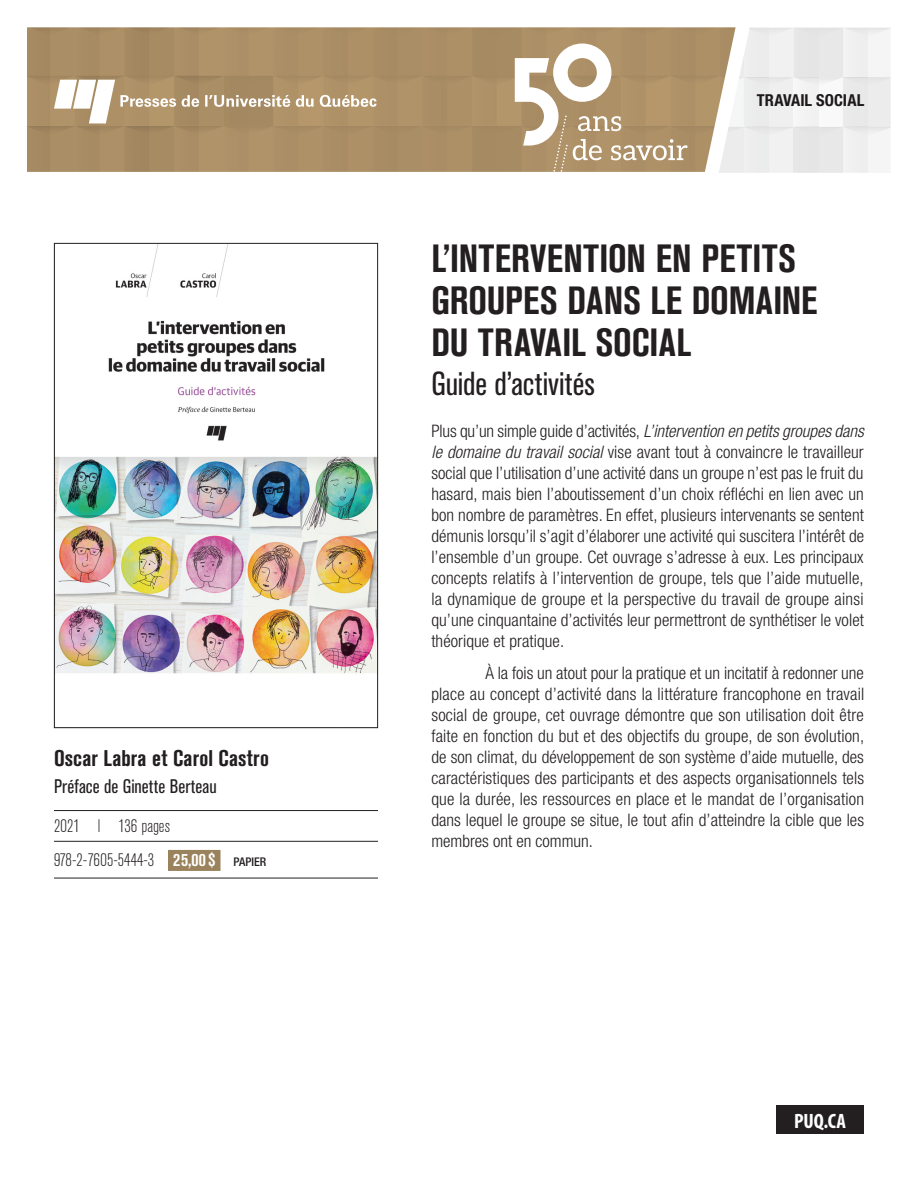
<style>
.page{position:relative;width:918px;height:1188px;background:#fff}
.page>*{position:absolute;margin:0;border:0;box-sizing:border-box;transform-origin:0 0}
._1_Fiche_Titre{font:700 condensed 39px/42px "Akzidenz Grotesk BE";letter-spacing:.005em;color:#231f20}
._2_Fiche_Sous-titre{font:condensed 33px "Akzidenz Grotesk BE";letter-spacing:.005em;color:#231f20}
._4_Fiche_Auteurs_dir{font:700 condensed 22.5px "Akzidenz Grotesk BE";letter-spacing:.01em;color:#231f20}
.t1{font:700 condensed 20.85px "Myriad Pro";color:#fff}
._4_Fiche_Auteurs_dir-2{font:condensed 19.5px "Akzidenz Grotesk BE";letter-spacing:.005em;color:#231f20}
._7b_Fiche_ISBN_derni{font:300 condensed 18px "Akzidenz Grotesk BE";color:#231f20}
._6_Fiche_Annee_pages{font:300 condensed 18px "Akzidenz Grotesk BE";letter-spacing:.005em;color:#231f20}
._3_Fiche_Courant_pre{font:300 condensed 17.25px/21px "Helvetica Neue";letter-spacing:.005em;color:#231f20;text-align:justify}
._3_Fiche_Courant{font:300 condensed 17.25px/21px "Helvetica Neue";letter-spacing:.005em;color:#231f20;text-align:justify}
._9_Fiche_Thématique{font:700 condensed 16.5px "Helvetica Neue";letter-spacing:.01em;color:#1e1a1b}
.s1{font-weight:700;color:#fff}
.s2{font-family:"Helvetica Neue";font-weight:500;font-size:12px}
.s3{font-style:italic}
</style>
<div class="page">
<img style="left:27px;top:27px;width:692px;height:145px">
<svg style="left:719px;top:27px;width:172px;height:146px"></svg>
<div style="left:776px;top:1106px;width:88px;height:28px;background:#231f20"></div>
<svg style="left:54px;top:80px;width:323px;height:43px"></svg>
<svg style="left:515px;top:44px;width:173px;height:128px"></svg>
<img style="left:54px;top:243px;width:324px;height:485px">
<hr style="left:54px;top:810px;width:324px;height:1px;background:#231f20">
<hr style="left:54px;top:841px;width:324px;height:1px;background:#231f20">
<hr style="left:54px;top:878px;width:324px;height:1px;background:#231f20">
<div style="left:168px;top:850px;width:52px;height:21px;background:#9a825c"></div>
<p class="_4_Fiche_Auteurs_dir" style="left:54px;top:745px;width:216px">Oscar Labra et Carol Castro</p>
<p class="_4_Fiche_Auteurs_dir-2" style="left:54px;top:776px;width:164px">Préface de Ginette Berteau</p>
<p class="_6_Fiche_Annee_pages" style="left:54px;top:816px;width:117px">2021 l 136 pages</p>
<p class="_7b_Fiche_ISBN_derni" style="left:54px;top:851px;width:214px">978-2-7605-5444-3 <span class="s1">25,00 $</span> <span class="s2">PAPIER</span></p>
<p class="_9_Fiche_Thématique" style="left:757px;top:91px;width:109px">TRAVAIL SOCIAL</p>
<p class="_1_Fiche_Titre" style="left:431px;top:238px;width:388px">L’INTERVENTION EN PETITS<br>GROUPES DANS LE DOMAINE<br>DU TRAVAIL SOCIAL</p>
<p class="_2_Fiche_Sous-titre" style="left:431px;top:366px;width:165px">Guide d’activités</p>
<p class="_3_Fiche_Courant_pre" style="left:431px;top:421px;width:434px">Plus qu’un simple guide d’activités, <span class="s3">L’intervention en petits groupes dans le domaine du travail social</span> vise avant tout à convaincre le travailleur social que l’utilisation d’une activité dans un groupe n’est pas le fruit du hasard, mais bien l’aboutissement d’un choix réfléchi en lien avec un bon nombre de paramètres. En effet, plusieurs intervenants se sentent démunis lorsqu’il s’agit d’élaborer une activité qui suscitera l’intérêt de l’ensemble d’un groupe. Cet ouvrage s’adresse à eux. Les principaux concepts relatifs à l’intervention de groupe, tels que l’aide mutuelle, la dynamique de groupe et la perspective du travail de groupe ainsi qu’une cinquantaine d’activités leur permettront de synthétiser le volet théorique et pratique.</p>
<p class="_3_Fiche_Courant" style="left:431px;top:662px;width:434px;text-indent:54px">À la fois un atout pour la pratique et un incitatif à redonner une place au concept d’activité dans la littérature francophone en travail social de groupe, cet ouvrage démontre que son utilisation doit être faite en fonction du but et des objectifs du groupe, de son évolution, de son climat, du développement de son système d’aide mutuelle, des caractéristiques des participants et des aspects organisationnels tels que la durée, les ressources en place et le mandat de l’organisation dans lequel le groupe se situe, le tout afin d’atteindre la cible que les membres ont en commun.</p>
<p class="t1" style="left:794px;top:1108px;width:53px">PUQ.CA</p>
</div>
